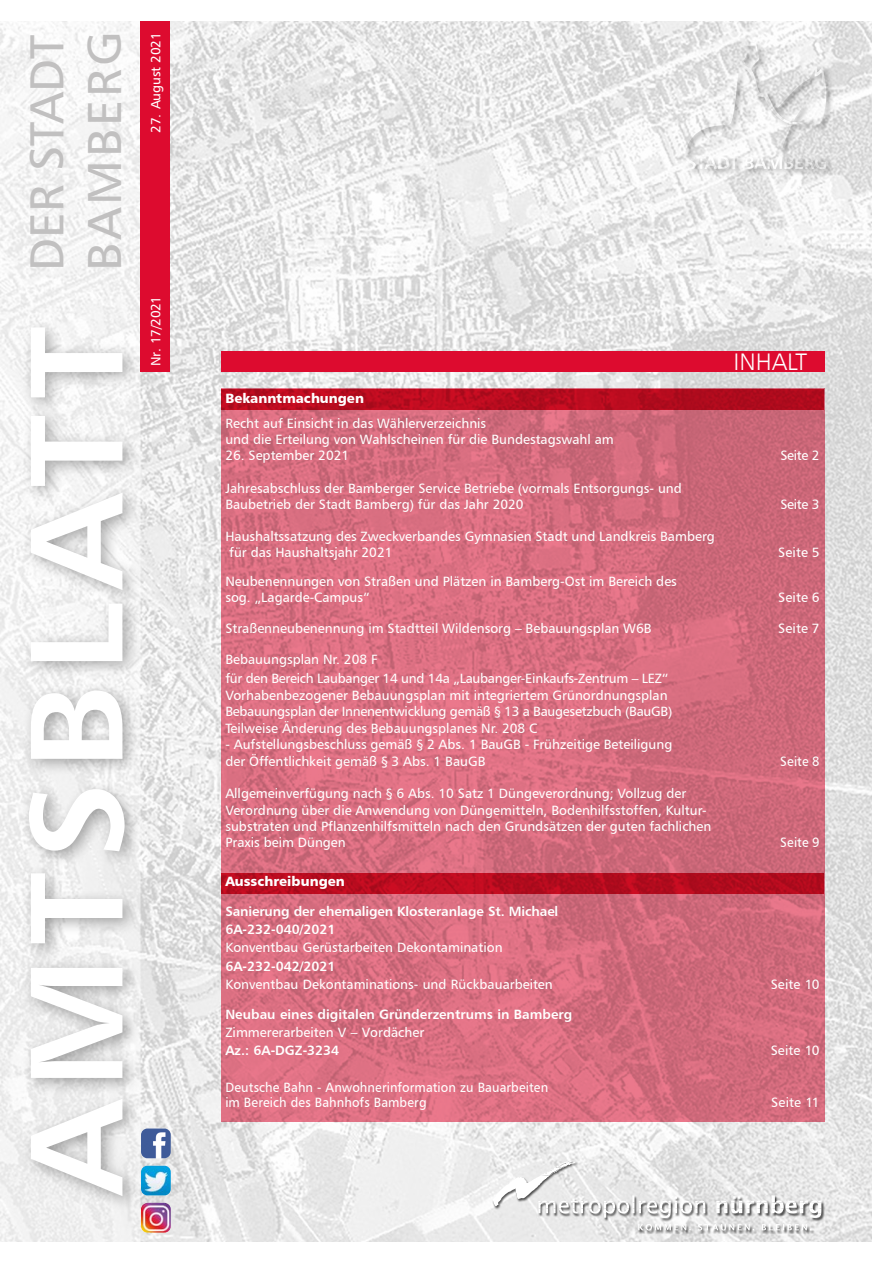
<style>
.page{position:relative;width:893px;height:1263px;background:#fff}
.page>*{position:absolute;margin:0;border:0;box-sizing:border-box;transform-origin:0 0}
.t1{font:132px "Humanist 777 BT Bold B";letter-spacing:.09em;color:#fff;scale:1.05 1}
.t2{font:48px/57.6px "Humanist 777 BT Roman B";letter-spacing:.025em;color:#c1c0c0}
.t3{font:24px "Humanist 777 BT Light B";color:#fff}
._10_Headline_Amt{font:13.5px/16.2px "Humanist 777 BT Roman B";color:#fff}
.t4{font:13.5px "Humanist 777 BT Bold B";color:#fff}
._10_Headline_Amt-2{font:13.5px/15px "Humanist 777 BT Roman B";color:#fff;scale:.95 1}
._10_Headline_Amt-3{font:13.5px "Humanist 777 BT Roman B";letter-spacing:-.02em;color:#fff}
._11_Amt_Copy{font:13.5px "Humanist 777 BT Black B";color:#fff}
._10_Headline_Amt-4{font:13.5px "Humanist 777 BT Black B";color:#fff}
</style>
<div class="page">
<img style="left:0;top:21px;width:872px;height:1221px">
<div style="left:140px;top:21px;width:30px;height:351px;background:#dd0b2f"></div>
<div style="left:19px;top:317px;width:124px;height:895px;background:#000;opacity:.33"></div>
<div style="left:492px;top:1160px;width:332px;height:74px;background:#000;opacity:.66"></div>
<svg style="left:638px;top:1224px;width:173px;height:6px"></svg>
<svg style="left:493px;top:1160px;width:328px;height:58px"></svg>
<svg style="left:221px;top:388px;width:604px;height:733px;background:#d36678"></svg>
<div style="left:221px;top:351px;width:604px;height:20px;background:#dd0b2f"></div>
<img style="left:141px;top:1128px;width:30px;height:30px">
<img style="left:141px;top:1166px;width:30px;height:29px">
<img style="left:141px;top:1203px;width:30px;height:29px">
<h2 class="t2" style="left:17px;top:271px;width:242px;rotate:-90deg">DER STADT<br>BAMBERG</h2>
<p class="t1" style="left:-7px;top:1195px;width:829px;rotate:-90deg">AMTSBLATT</p>
<p class="_10_Headline_Amt-3" style="left:147px;top:133px;width:102px;rotate:-90deg">27. August 2021</p>
<p class="_10_Headline_Amt" style="left:147px;top:366px;width:72px;rotate:-90deg">Nr. 17/2021</p>
<h3 class="t3" style="left:733px;top:347px;width:75px">INHALT</h3>
<p class="_11_Amt_Copy" style="left:225px;top:390px;width:140px">Bekanntmachungen</p>
<p class="_10_Headline_Amt" style="left:225px;top:415px;width:262px">Recht auf Einsicht in das Wählerverzeichnis</p>
<p class="_10_Headline_Amt" style="left:225px;top:431px;width:390px">und die Erteilung von Wahlscheinen für die Bundestagswahl am</p>
<p class="_10_Headline_Amt" style="left:225px;top:447px;width:125px">26. September 2021</p>
<p class="_10_Headline_Amt" style="left:780px;top:447px;width:41px">Seite 2</p>
<p class="_10_Headline_Amt" style="left:225px;top:479px;width:458px">Jahresabschluss der Bamberger Service Betriebe (vormals Entsorgungs- und<br>Baubetrieb der Stadt Bamberg) für das Jahr 2020</p>
<p class="_10_Headline_Amt" style="left:780px;top:496px;width:41px">Seite 3</p>
<p class="_10_Headline_Amt" style="left:225px;top:528px;width:491px">Haushaltssatzung des Zweckverbandes Gymnasien Stadt und Landkreis Bamberg für das Haushaltsjahr 2021</p>
<p class="_10_Headline_Amt" style="left:225px;top:572px;width:453px">Neubenennungen von Straßen und Plätzen in Bamberg-Ost im Bereich des sog. „Lagarde-Campus“</p>
<p class="_10_Headline_Amt" style="left:778px;top:544px;width:43px">Seite 5</p>
<p class="_10_Headline_Amt" style="left:778px;top:589px;width:43px">Seite 6</p>
<p class="_10_Headline_Amt" style="left:225px;top:620px;width:428px">Straßenneubenennung im Stadtteil Wildensorg – Bebauungsplan W6B</p>
<p class="_10_Headline_Amt" style="left:778px;top:620px;width:43px">Seite 7</p>
<p class="_10_Headline_Amt" style="left:225px;top:651px;width:154px">Bebauungsplan Nr. 208 F</p>
<p class="_10_Headline_Amt" style="left:225px;top:670px;width:444px">für den Bereich Laubanger 14 und 14a „Laubanger-Einkaufs-Zentrum – LEZ“<br>Vorhabenbezogener Bebauungsplan mit integriertem Grünordnungsplan</p>
<p class="_10_Headline_Amt-3" style="left:225px;top:703px;width:449px">Bebauungsplan der Innenentwicklung gemäß § 13 a Baugesetzbuch (BauGB)</p>
<p class="_10_Headline_Amt" style="left:225px;top:720px;width:314px">Teilweise Änderung des Bebauungsplanes Nr. 208 C</p>
<p class="_10_Headline_Amt" style="left:225px;top:736px;width:449px">- Aufstellungsbeschluss gemäß § 2 Abs. 1 BauGB - Frühzeitige Beteiligung der Öffentlichkeit gemäß § 3 Abs. 1 BauGB</p>
<p class="_10_Headline_Amt-2" style="left:780px;top:753px;width:43px">Seite 8</p>
<p class="_10_Headline_Amt" style="left:225px;top:785px;width:487px">Allgemeinverfügung nach § 6 Abs. 10 Satz 1 Düngeverordnung; Vollzug der Verordnung über die Anwendung von Düngemitteln, Bodenhilfsstoffen, Kultur&shy;substraten und Pflanzenhilfsmitteln nach den Grundsätzen der guten fachlichen Praxis beim Düngen</p>
<p class="_10_Headline_Amt-2" style="left:780px;top:835px;width:43px">Seite 9</p>
<p class="_10_Headline_Amt-4" style="left:225px;top:873px;width:121px">Ausschreibungen</p>
<p class="t4" style="left:225px;top:903px;width:334px">Sanierung der ehemaligen Klosteranlage St. Michael</p>
<p class="t4" style="left:225px;top:921px;width:112px">6A-232-040/2021</p>
<p class="_10_Headline_Amt" style="left:225px;top:939px;width:279px">Konventbau Gerüstarbeiten Dekontamination</p>
<p class="t4" style="left:225px;top:957px;width:112px">6A-232-042/2021</p>
<p class="_10_Headline_Amt" style="left:225px;top:976px;width:329px">Konventbau Dekontaminations- und Rückbauarbeiten</p>
<p class="_10_Headline_Amt" style="left:771px;top:976px;width:51px">Seite 10</p>
<p class="t4" style="left:225px;top:1006px;width:348px">Neubau eines digitalen Gründerzentrums in Bamberg</p>
<p class="_10_Headline_Amt" style="left:225px;top:1024px;width:200px">Zimmererarbeiten V – Vordächer</p>
<p class="t4" style="left:225px;top:1042px;width:115px">Az.: 6A-DGZ-3234</p>
<p class="_10_Headline_Amt" style="left:771px;top:1042px;width:50px">Seite 10</p>
<p class="_10_Headline_Amt-2" style="left:225px;top:1079px;width:341px">Deutsche Bahn - Anwohnerinformation zu Bauarbeiten im Bereich des Bahnhofs Bamberg</p>
<p class="_10_Headline_Amt" style="left:771px;top:1094px;width:50px">Seite 11</p>
</div>
